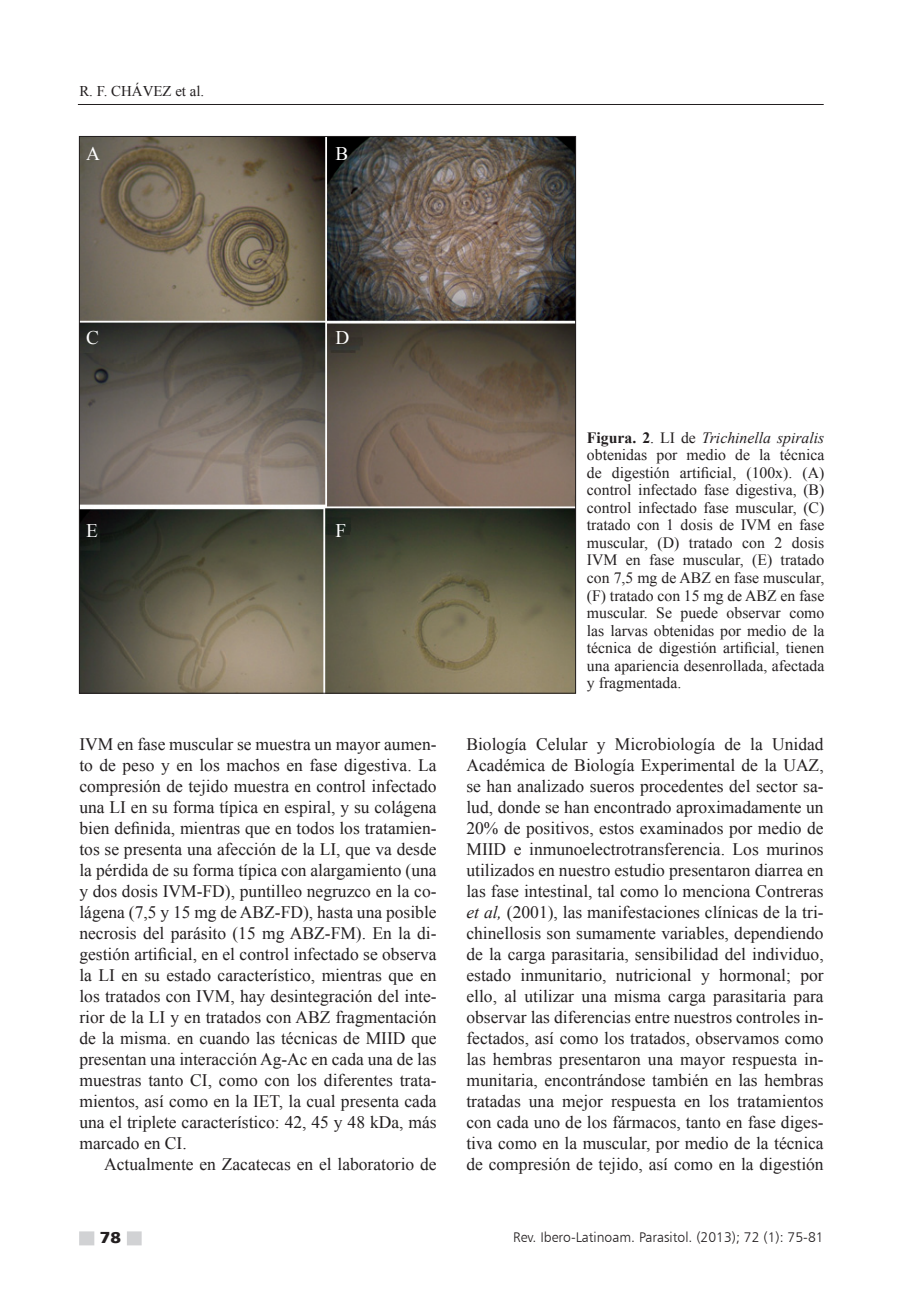
<style>
.page{position:relative;width:918px;height:1315px;background:#fff}
.page>*{position:absolute;margin:0;border:0;box-sizing:border-box;transform-origin:0 0}
.t1{font:19.25px "Times New Roman";color:#fff}
.t2{font:17.5px/21px "Times New Roman";color:#231f20;text-align:justify}
.t3{font:15.75px/17.5px "Times New Roman";color:#231f20;text-align:justify}
.t4{font:900 15.75px "Frutiger LT";color:#231f20;scale:1.1 1}
.t5{font:14.88px "Times New Roman";color:#231f20}
.t6{font:14px "Humanist 777 BT Light B";color:#231f20}
.s1{font-weight:700}
.s2{font-style:italic}
</style>
<div class="page">
<hr style="left:78px;top:104px;width:745px;height:1px;background:#231f20">
<div style="left:79px;top:1231px;width:63px;height:14px;background:#d1d2d4"></div>
<div style="left:94px;top:1223px;width:33px;height:32px;background:#fff"></div>
<img style="left:81px;top:138px;width:493px;height:553px">
<p class="t5" style="left:79px;top:81px;width:126px">R. F. CHÁVEZ et al.</p>
<p class="t1" style="left:86px;top:141px;width:15px">A</p>
<p class="t1" style="left:335px;top:141px;width:14px">B</p>
<p class="t1" style="left:86px;top:324px;width:14px">C</p>
<p class="t1" style="left:335px;top:324px;width:15px">D</p>
<p class="t1" style="left:86px;top:517px;width:13px">E</p>
<p class="t1" style="left:335px;top:517px;width:12px">F</p>
<p class="t2" style="left:79px;top:733px;width:359px">IVM en fase muscular se muestra un mayor aumen&shy;to de peso y en los machos en fase digestiva. La compresión de tejido muestra en control infectado una LI en su forma típica en espiral, y su colágena bien definida, mientras que en todos los tratamien&shy;tos se presenta una afección de la LI, que va desde la pérdida de su forma típica con alargamiento (una y dos dosis IVM-FD), puntilleo negruzco en la co&shy;lágena (7,5 y 15 mg de ABZ-FD), hasta una posible necrosis del parásito (15 mg ABZ-FM). En la di&shy;gestión artificial, en el control infectado se observa la LI en su estado característico, mientras que en los tratados con IVM, hay desintegración del inte&shy;rior de la LI y en tratados con ABZ fragmentación de la misma. en cuando las técnicas de MIID que presentan una interacción Ag-Ac en cada una de las muestras tanto CI, como con los diferentes trata&shy;mientos, así como en la IET, la cual presenta cada una el triplete característico: 42, 45 y 48 kDa, más marcado en CI.</p>
<p class="t2" style="left:104px;top:1153px;width:334px">Actualmente en Zacatecas en el laboratorio de</p>
<p class="t4" style="left:100px;top:1228px;width:21px">78</p>
<p class="t3" style="left:587px;top:429px;width:239px"><span class="s1">Figura. 2</span>. LI de <span class="s2">Trichinella spiralis </span>obtenidas por medio de la técnica de digestión artificial, (100x). (A) control infectado fase digestiva, (B) control infectado fase muscular, (C) tratado con 1 dosis de IVM en fase muscular, (D) tratado con 2 dosis IVM en fase muscular, (E) tratado con 7,5 mg de ABZ en fase muscular, (F) tratado con 15 mg de ABZ en fase muscular. Se puede observar como las larvas obtenidas por medio de la técnica de digestión artificial, tienen una apariencia desenrollada, afectada y fragmentada.</p>
<p class="t2" style="left:466px;top:733px;width:359px">Biología Celular y Microbiología de la Unidad Académica de Biología Experimental de la UAZ, se han analizado sueros procedentes del sector sa&shy;lud, donde se han encontrado aproximadamente un 20% de positivos, estos examinados por medio de MIID e inmunoelectrotransferencia. Los murinos utilizados en nuestro estudio presentaron diarrea en las fase intestinal, tal como lo menciona Contreras <span class="s2">et al,</span> (2001), las manifestaciones clínicas de la tri&shy;chinellosis son sumamente variables, dependiendo de la carga parasitaria, sensibilidad del individuo, estado inmunitario, nutricional y hormonal; por ello, al utilizar una misma carga parasitaria para observar las diferencias entre nuestros controles in&shy;fectados, así como los tratados, observamos como las hembras presentaron una mayor respuesta in&shy;munitaria, encontrándose también en las hembras tratadas una mejor respuesta en los tratamientos con cada uno de los fármacos, tanto en fase diges&shy;tiva como en la muscular, por medio de la técnica de compresión de tejido, así como en la digestión</p>
<p class="t6" style="left:513px;top:1228px;width:312px">Rev. Ibero-Latinoam. Parasitol. (2013); 72 (1): 75-81</p>
</div>
